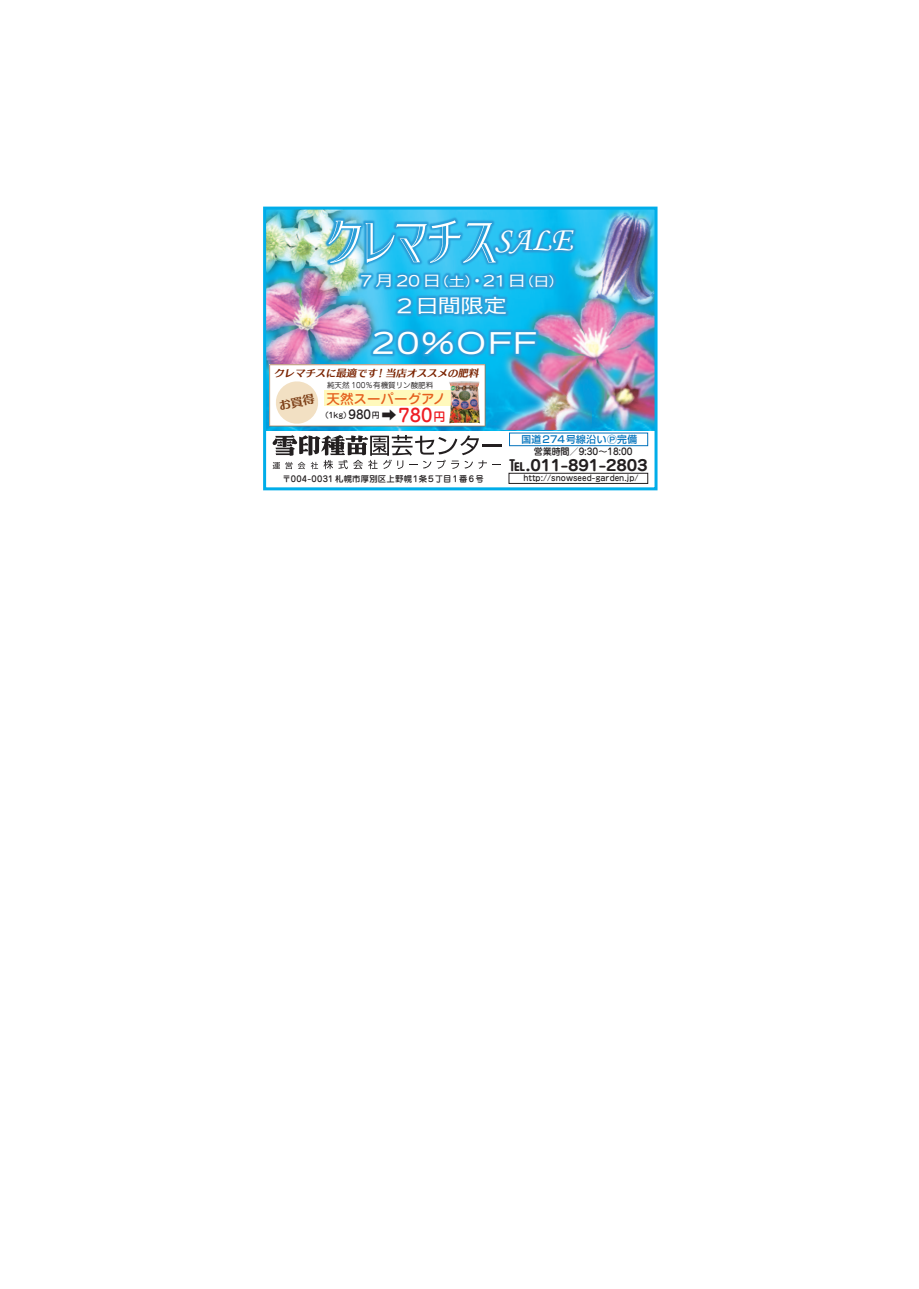
<style>
.page{position:relative;width:919px;height:1289px;background:#fff}
.page>*{position:absolute;margin:0;border:0;box-sizing:border-box;transform-origin:0 0}
.t1{font:50.1px "kana 07 Floral";color:#fff}
.t2{font:35.4px "C4 News Nexus R";color:#fff}
.t3{font:23.85px "C4 News Nexus R";letter-spacing:-.045em;color:#fff}
.t4{font:18.45px "C4 News Nexus R";letter-spacing:.045em;color:#fff}
.t5{font:700 15px "Jun 501 Pro";letter-spacing:-.01em;color:#231f20;scale:1.11 1}
.t6{font:500 13.5px "Jun 34 Pro";color:#e5601e}
.t7{font:italic 10.35px "C4 Minniam E";color:#7a2300}
.t8{font:500 9.75px "Shin Go Pro";letter-spacing:.05em;color:#0072bc}
.t9{font:500 9.3px "Jun 34 Pro";letter-spacing:-.015em;color:#231f20}
.t10{font:500 8.4px "Jun 34 Pro";letter-spacing:.03em;color:#231f20}
.t11{font:500 8.1px "Jun 34 Pro";color:#231f20}
.t12{font:500 7.65px "Jun 34 Pro";color:#231f20}
.t13{font:7.5px "Jun 201 Pro";color:#231f20}
.s1{font-family:"Monotype Corsiva";font-size:33.9px}
.s2{font-size:16.05px}
.s3{font-size:12px}
.s4{font-size:7.95px}
.s5{font-size:13.35px}
.s6{font-size:18px;color:#ee1d23}
.s7{font-size:12px;color:#ee1d23}
</style>
<div class="page">
<img style="left:267px;top:295px;width:47px;height:89px">
<img style="left:591px;top:316px;width:62px;height:113px">
<img style="left:476px;top:415px;width:115px;height:15px">
<img style="left:267px;top:210px;width:3px;height:85px">
<img style="left:632px;top:210px;width:21px;height:106px">
<hr style="left:482px;top:444px;width:20px;height:2px;background:#231f20">
<svg style="left:272px;top:435px;width:229px;height:34px"></svg>
<div style="left:509px;top:473px;width:139px;height:10px;border:1px solid #231f20"></div>
<div style="left:509px;top:432px;width:139px;height:14px;background:#fff;border:1px solid #0072bc"></div>
<img style="left:270px;top:210px;width:167px;height:112px">
<img style="left:437px;top:210px;width:195px;height:107px">
<img style="left:302px;top:214px;width:310px;height:132px">
<img style="left:339px;top:236px;width:225px;height:31px">
<img style="left:314px;top:267px;width:280px;height:148px">
<div style="left:263px;top:206px;width:394px;height:284px;border:3px solid #00ade9"></div>
<svg style="left:269px;top:364px;width:216px;height:62px"></svg>
<h1 class="t1" style="left:327px;top:216px;width:246px">クレマチス<span class="s1">SALE</span></h1>
<h3 class="t4" style="left:360px;top:271px;width:206px">7月20 日<span class="s2">（土）</span>・21日<span class="s2">（日）</span></h3>
<h3 class="t3" style="left:396px;top:293px;width:113px">2日間限定</h3>
<h2 class="t2" style="left:371px;top:324px;width:168px">20％OFF</h2>
<p class="t7" style="left:274px;top:368px;width:208px">クレマチスに最適です！当店オススメの肥料</p>
<h3 class="t6" style="left:326px;top:388px;width:121px">天然スーパーグアノ</h3>
<p class="t12" style="left:321px;top:408px;width:126px">（1kg）<span class="s3">980</span><span class="s4">円</span> <span class="s5">➡</span><span class="s6">780</span><span class="s7">円</span></p>
<p class="t13" style="left:327px;top:379px;width:108px">純天然 100％有機質リン酸肥料</p>
<p class="t10" style="left:282px;top:472px;width:203px">〒004-0031 札幌市厚別区上野幌１条５丁目1番6号</p>
<p class="t8" style="left:521px;top:431px;width:117px">国道274号線沿いⓅ完備</p>
<p class="t9" style="left:533px;top:444px;width:100px">営業時間／9:30～18:00</p>
<h3 class="t5" style="left:509px;top:453px;width:127px">℡.011-891-2803</h3>
<p class="t11" style="left:523px;top:472px;width:117px">http://snowseed-garden.jp/</p>
</div>
